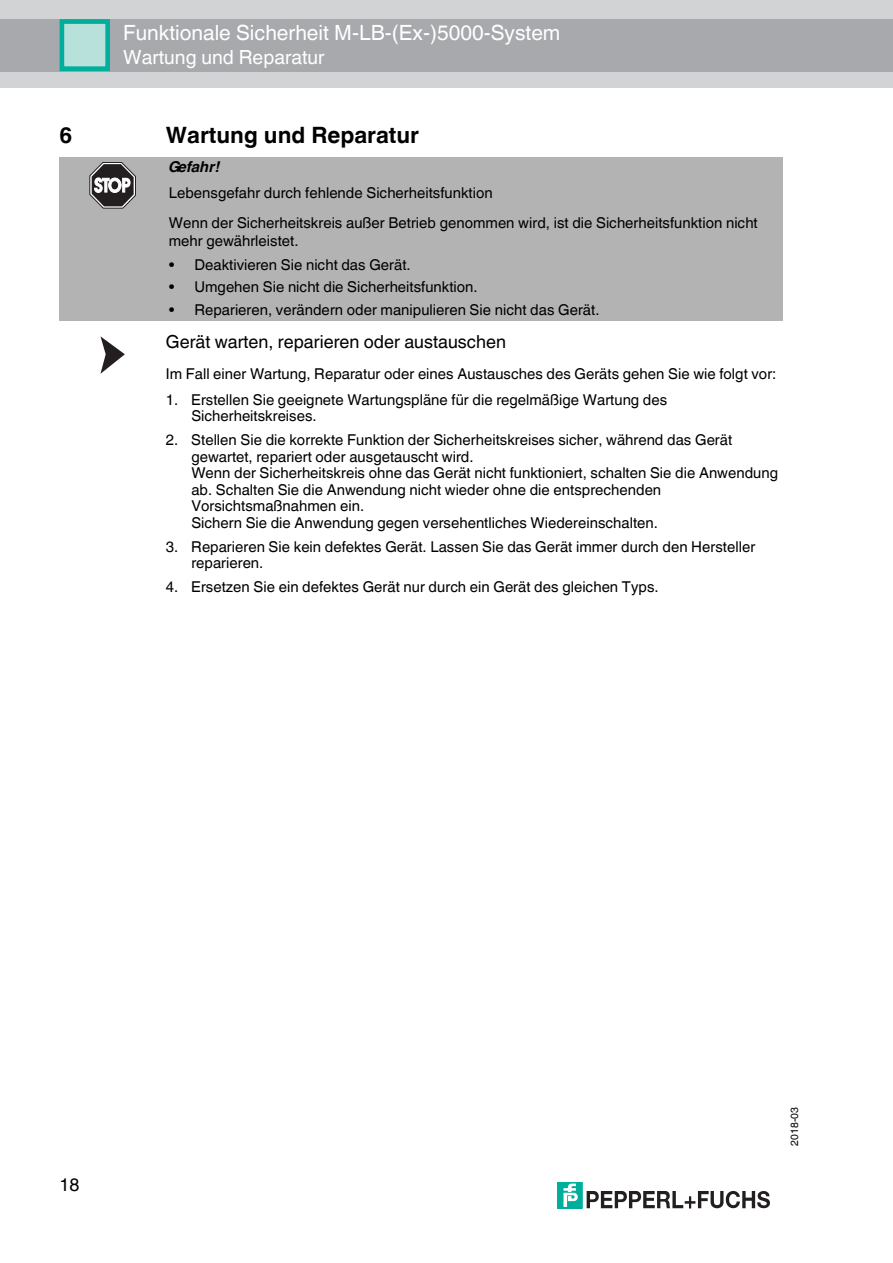
<style>
.page{position:relative;width:893px;height:1263px;background:#fff}
.page>*{position:absolute;margin:0;border:0;box-sizing:border-box;transform-origin:0 0}
.t1{font:700 22.5px "Helvetica World";color:#000}
.t2{font:21px "Helvetica World";color:#fff}
.t3{font:19.5px "Helvetica World";color:#fff}
.t4{font:18px "Helvetica World";color:#000}
.t5{font:15px/16.5px "Helvetica World";color:#000}
.t6{font:italic 700 15px "Helvetica World";letter-spacing:-.005em;color:#000}
.t7{font:10.5px "Helvetica World";letter-spacing:.005em;color:#000}
</style>
<div class="page">
<div style="left:0;top:0;width:892px;height:87px;background:#d1d3d4"></div>
<div style="left:0;top:19px;width:892px;height:52px;background:#a7a9ac"></div>
<div style="left:60px;top:20px;width:48px;height:50px;background:#b8e1dc"></div>
<div style="left:60px;top:19px;width:50px;height:52px;border:5px solid #00ae9c"></div>
<div style="left:557px;top:1182px;width:25px;height:26px;background:#00ae9c"></div>
<svg style="left:563px;top:1184px;width:15px;height:23px"></svg>
<svg style="left:586px;top:1191px;width:184px;height:18px"></svg>
<div style="left:59px;top:158px;width:723px;height:163px;background:#b3b3b3"></div>
<svg style="left:89px;top:162px;width:47px;height:46px"></svg>
<svg style="left:100px;top:336px;width:25px;height:38px"></svg>
<h2 class="t2" style="left:123px;top:15px;width:438px">Funktionale Sicherheit M-LB-(Ex-)5000-System</h2>
<h3 class="t3" style="left:123px;top:41px;width:203px">Wartung und Reparatur</h3>
<h1 class="t1" style="left:59px;top:116px;width:14px">6</h1>
<h1 class="t1" style="left:166px;top:116px;width:255px">Wartung und Reparatur</h1>
<p class="t6" style="left:169px;top:155px;width:53px">Gefahr!</p>
<p class="t5" style="left:169px;top:176px;width:590px;line-height:30px">Lebensgefahr durch fehlende Sicherheitsfunktion<br>Wenn der Sicherheitskreis außer Betrieb genommen wird, ist die Sicherheitsfunktion nicht</p>
<p class="t5" style="left:169px;top:231px;width:131px">mehr gewährleistet.</p>
<p class="t5" style="left:169px;top:255px;width:243px">• Deaktivieren Sie nicht das Gerät.</p>
<p class="t5" style="left:169px;top:277px;width:310px">• Umgehen Sie nicht die Sicherheitsfunktion.</p>
<p class="t5" style="left:169px;top:300px;width:432px">• Reparieren, verändern oder manipulieren Sie nicht das Gerät.</p>
<p class="t4" style="left:166px;top:327px;width:341px">Gerät warten, reparieren oder austauschen</p>
<p class="t5" style="left:166px;top:364px;width:612px">Im Fall einer Wartung, Reparatur oder eines Austausches des Geräts gehen Sie wie folgt vor:</p>
<p class="t5" style="left:191px;top:390px;width:477px;text-indent:-25px">1. Erstellen Sie geeignete Wartungspläne für die regelmäßige Wartung des<br>Sicherheitskreises.</p>
<p class="t5" style="left:191px;top:430px;width:588px;text-indent:-25px">2. Stellen Sie die korrekte Funktion der Sicherheitskreises sicher, während das Gerät gewartet, repariert oder ausgetauscht wird.<br>Wenn der Sicherheitskreis ohne das Gerät nicht funktioniert, schalten Sie die Anwendung ab. Schalten Sie die Anwendung nicht wieder ohne die entsprechenden Vorsichtsmaßnahmen ein.<br>Sichern Sie die Anwendung gegen versehentliches Wiedereinschalten.</p>
<p class="t5" style="left:191px;top:537px;width:565px;text-indent:-25px">3. Reparieren Sie kein defektes Gerät. Lassen Sie das Gerät immer durch den Hersteller reparieren.</p>
<p class="t5" style="left:166px;top:577px;width:494px">4. Ersetzen Sie ein defektes Gerät nur durch ein Gerät des gleichen Typs.</p>
<p class="t4" style="left:59px;top:1170px;width:21px">18</p>
<p class="t7" style="left:786px;top:1146px;width:40px;rotate:-90deg">2018-03</p>
</div>
